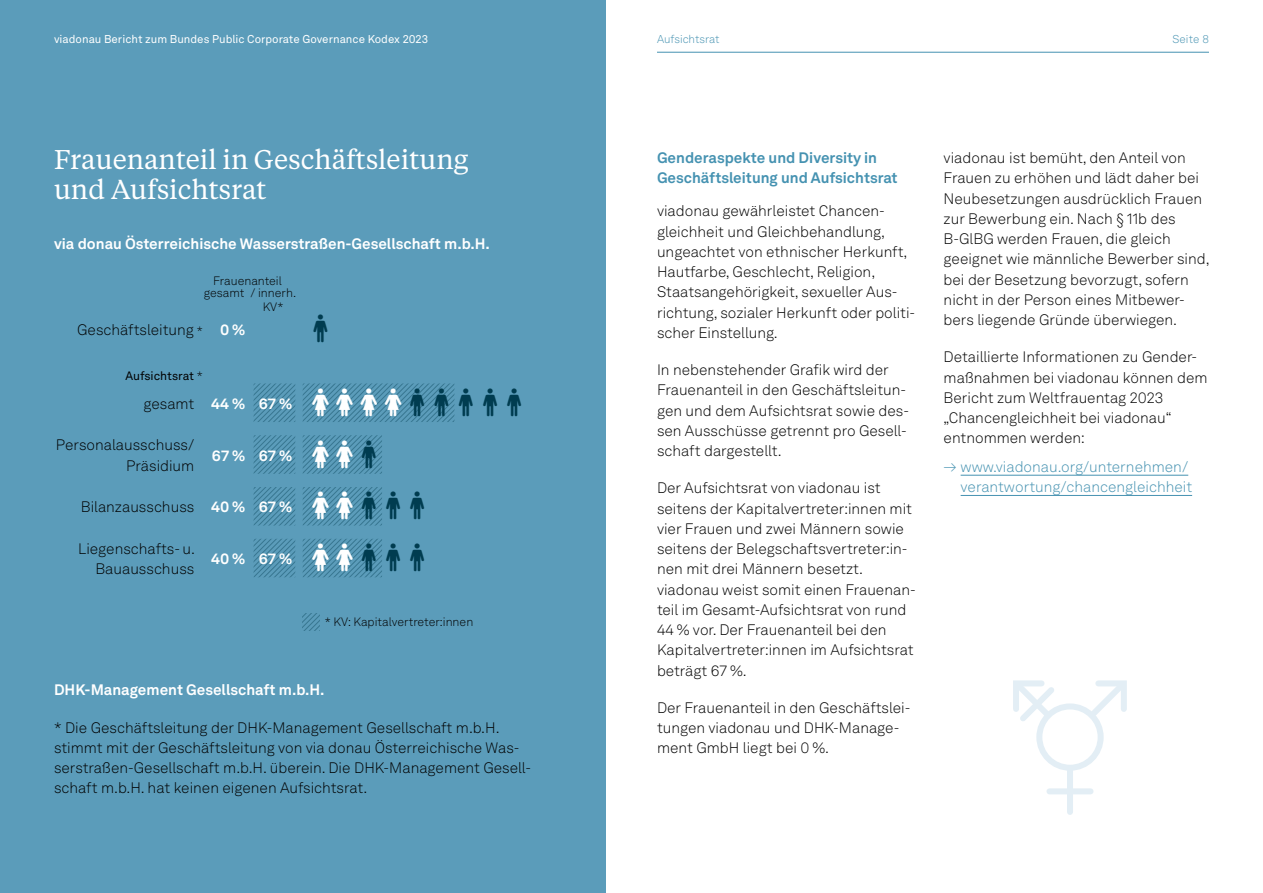
<style>
.page{position:relative;width:1263px;height:893px;background:#fff}
.page>*{position:absolute;margin:0;border:0;box-sizing:border-box;transform-origin:0 0}
.Headline_weiß_ohne_Inhaltsverzeichnis{font:27px/30px "Tiempos Text";color:#fff}
.Fliesstext{font:300 15px/20.2px "Akkurat LL";color:#000}
.Fliesstext-2{font:700 15px "Akkurat LL";color:#fff}
.t1{font:300 15px/20.2px "Akkurat LL";color:#4592b1;text-align:right}
.Teaser_o_HL_2{font:700 15px/20.2px "Akkurat LL";color:#4592b1}
.Tabelle_links_o_HL3{font:700 15px "Akkurat LL";color:#fff}
.Tabelle_links_o_HL3-2{font:300 12px/14.4px "Akkurat LL";color:#000;text-align:center}
.Tabelle_links_o_HL3-3{font:12px "Akkurat LL";color:#000}
.t2{font:11.25px "Akkurat LL";color:#fff}
.t3{font:300 11.25px "Akkurat LL";color:#4592b1}
.s1{font-size:12px}
.s2{font-weight:300}
</style>
<div class="page">
<div style="left:0;top:0;width:606px;height:893px;background:#5b9cba"></div>
<svg style="left:254px;top:383px;width:41px;height:194px"></svg>
<hr style="left:961px;top:475px;width:227px;height:1px;background:#4592b1">
<hr style="left:961px;top:495px;width:231px;height:1px;background:#4592b1">
<svg style="left:302px;top:613px;width:17px;height:17px"></svg>
<div style="left:1036px;top:703px;width:68px;height:68px;border:6px solid #e3eef5;border-radius:50%"></div>
<div style="left:1067px;top:771px;width:6px;height:41px;background:#e3eef5"></div>
<div style="left:1049px;top:788px;width:41px;height:6px;background:#e3eef5"></div>
<svg style="left:1086px;top:680px;width:41px;height:41px"></svg>
<svg style="left:1013px;top:680px;width:47px;height:47px"></svg>
<hr style="left:657px;top:52px;width:552px;height:1px;background:#4592b1">
<svg style="left:303px;top:383px;width:152px;height:194px"></svg>
<p class="t2" style="left:54px;top:31px;width:376px">viadonau Bericht zum Bundes Public Corporate Governance Kodex 2023</p>
<p class="t3" style="left:657px;top:32px;width:64px">Aufsichtsrat</p>
<p class="t3" style="left:1172px;top:32px;width:38px">Seite 8</p>
<h1 class="Headline_weiß_ohne_Inhaltsverzeichnis" style="left:54px;top:144px;width:416px">Frauenanteil in Geschäftsleitung und Aufsichtsrat</h1>
<p class="Fliesstext-2" style="left:54px;top:233px;width:437px">via donau Österreichische Wasserstraßen-Gesellschaft m.b.H.</p>
<h3 class="Tabelle_links_o_HL3-2" style="left:213px;top:273px;width:70px">Frauenanteil</h3>
<h3 class="Tabelle_links_o_HL3-2" style="left:204px;top:285px;width:42px">gesamt</h3>
<h3 class="Tabelle_links_o_HL3-2" style="left:250px;top:285px;width:47px">/ innerh.<br>KV*</h3>
<p class="Fliesstext" style="left:77px;top:319px;width:127px">Geschäftsleitung <span class="s1">*</span></p>
<h3 class="Tabelle_links_o_HL3" style="left:220px;top:318px;width:27px">0%</h3>
<h3 class="Tabelle_links_o_HL3-3" style="left:125px;top:367px;width:79px">Aufsichtsrat <span class="s2">*</span></h3>
<p class="Fliesstext" style="left:143px;top:393px;width:52px">gesamt</p>
<h3 class="Tabelle_links_o_HL3" style="left:211px;top:392px;width:36px">44%</h3>
<h3 class="Tabelle_links_o_HL3" style="left:259px;top:392px;width:35px">67%</h3>
<p class="Fliesstext" style="left:56px;top:435px;width:140px;text-align:right">Personalausschuss/<br>Präsidium</p>
<h3 class="Tabelle_links_o_HL3" style="left:212px;top:444px;width:35px">67%</h3>
<h3 class="Tabelle_links_o_HL3" style="left:259px;top:444px;width:35px">67%</h3>
<p class="Fliesstext" style="left:81px;top:497px;width:115px">Bilanzausschuss</p>
<h3 class="Tabelle_links_o_HL3" style="left:211px;top:495px;width:36px">40%</h3>
<h3 class="Tabelle_links_o_HL3" style="left:259px;top:495px;width:35px">67%</h3>
<p class="Fliesstext" style="left:78px;top:538px;width:118px;text-align:right">Liegenschafts- u.<br>Bauausschuss</p>
<h3 class="Tabelle_links_o_HL3" style="left:211px;top:547px;width:36px">40%</h3>
<h3 class="Tabelle_links_o_HL3" style="left:259px;top:547px;width:35px">67%</h3>
<h3 class="Tabelle_links_o_HL3-2" style="left:325px;top:614px;width:150px">* KV: Kapitalvertreter:innen</h3>
<p class="Fliesstext-2" style="left:54px;top:678px;width:272px">DHK-Management Gesellschaft m.b.H.</p>
<p class="Fliesstext" style="left:54px;top:717px;width:478px">* Die Geschäftsleitung der DHK-Management Gesellschaft m.b.H. stimmt mit der Geschäftsleitung von via donau Österreichische Was&shy;serstraßen-Gesellschaft m.b.H. überein. Die DHK-Management Gesell&shy;schaft m.b.H. hat keinen eigenen Aufsichtsrat.</p>
<h2 class="Teaser_o_HL_2" style="left:657px;top:147px;width:242px">Genderaspekte und Diversity in<br>Geschäftsleitung und Aufsichtsrat</h2>
<p class="Fliesstext" style="left:657px;top:201px;width:260px">viadonau gewährleistet Chancen&shy;gleichheit und Gleichbehandlung, ungeachtet von ethnischer Herkunft, Hautfarbe, Geschlecht, Religion, Staatsangehörigkeit, sexueller Aus&shy;richtung, sozialer Herkunft oder politi&shy;scher Einstellung.</p>
<p class="Fliesstext" style="left:657px;top:359px;width:254px">In nebenstehender Grafik wird der Frauenanteil in den Geschäftsleitun&shy;gen und dem Aufsichtsrat sowie des&shy;sen Ausschüsse getrennt pro Gesell&shy;schaft dargestellt.</p>
<p class="Fliesstext" style="left:657px;top:478px;width:260px">Der Aufsichtsrat von viadonau ist seitens der Kapitalvertreter:innen mit vier Frauen und zwei Männern sowie seitens der Belegschaftsvertreter:in&shy;nen mit drei Männern besetzt. viadonau weist somit einen Frauenan&shy;teil im Gesamt-Aufsichtsrat von rund 44 % vor. Der Frauenanteil bei den Kapitalvertreter:innen im Aufsichtsrat beträgt 67 %.</p>
<p class="Fliesstext" style="left:657px;top:697px;width:255px">Der Frauenanteil in den Geschäftslei&shy;tungen viadonau und DHK-Manage&shy;ment GmbH liegt bei 0 %.</p>
<p class="Fliesstext" style="left:944px;top:147px;width:268px">viadonau ist bemüht, den Anteil von Frauen zu erhöhen und lädt daher bei Neubesetzungen ausdrücklich Frauen zur Bewerbung ein. Nach § 11b des B-GlBG werden Frauen, die gleich geeignet wie männliche Bewerber sind, bei der Besetzung bevorzugt, sofern nicht in der Person eines Mitbewer&shy;bers liegende Gründe überwiegen.</p>
<p class="Fliesstext" style="left:944px;top:347px;width:265px">Detaillierte Informationen zu Gender&shy;maßnahmen bei viadonau können dem<br>Bericht zum Weltfrauentag 2023 „Chancengleichheit bei viadonau“ entnommen werden:</p>
<p class="t1" style="left:944px;top:456px;width:250px">→ www.viadonau.org/unternehmen/ verantwortung/chancengleichheit</p>
</div>
